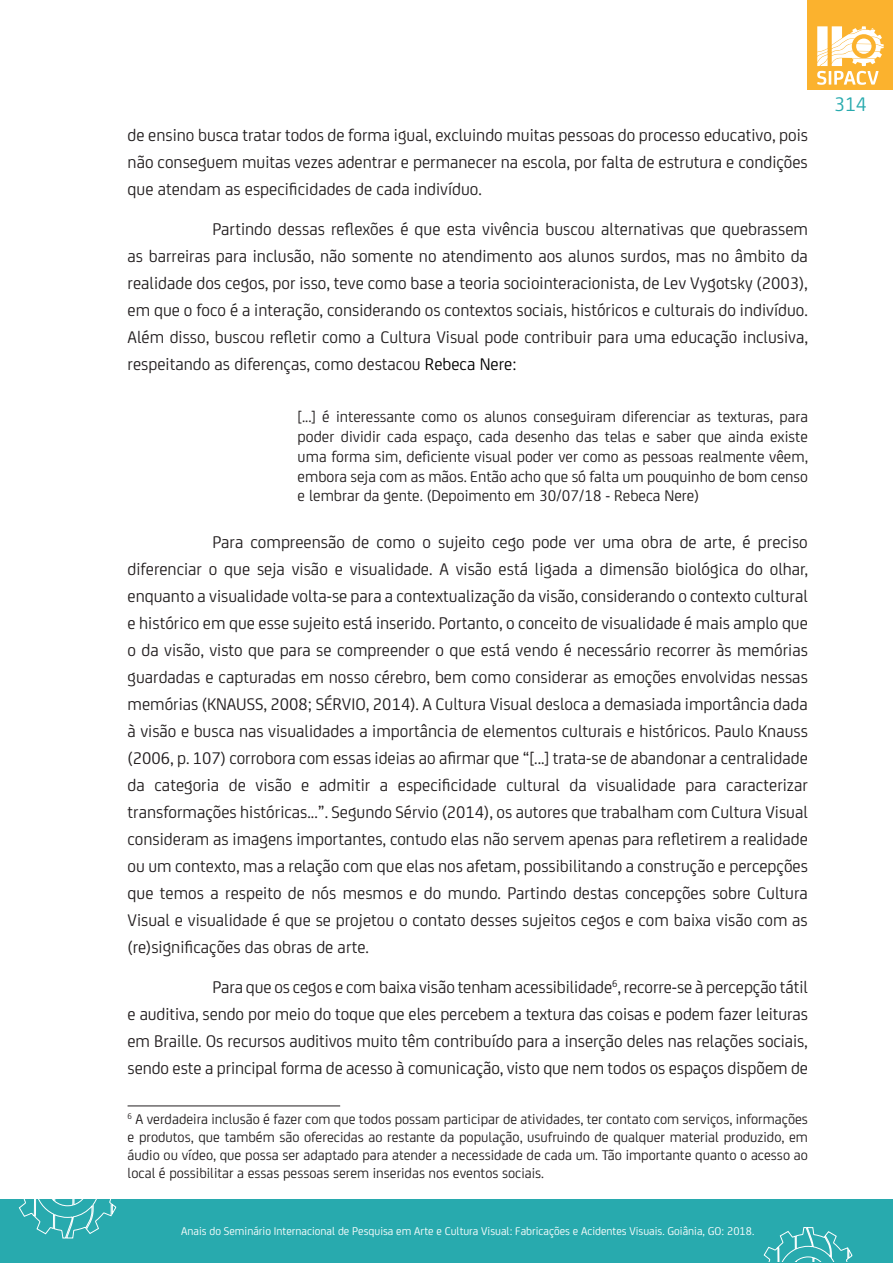
<style>
.page{position:relative;width:893px;height:1263px;background:#fff}
.page>*{position:absolute;margin:0;border:0;box-sizing:border-box;transform-origin:0 0}
.t1{font:21px "FS Joey";color:#28aaae}
.texto_corrido{font:18px/27px "FS Joey";color:#231f20;text-align:justify}
.citações{font:16.5px/19.8px "FS Joey";color:#231f20;text-align:justify}
.notas_de_rodapé{font:15px/18px "FS Joey";color:#231f20;text-align:justify}
.t2{font:12px "FS Joey";color:#fff}
.s1{color:#000}
</style>
<div class="page">
<div style="left:808px;top:0;width:85px;height:89px;background:#fbb22e"></div>
<svg style="left:817px;top:26px;width:67px;height:59px"></svg>
<div style="left:0;top:1199px;width:893px;height:64px;background:#28aaae"></div>
<svg style="left:18px;top:1199px;width:99px;height:40px"></svg>
<svg style="left:763px;top:1227px;width:90px;height:35px"></svg>
<hr style="left:128px;top:1105px;width:212px;height:1px;background:#231f20">
<p class="texto_corrido" style="left:128px;top:121px;width:682px">de ensino busca tratar todos de forma igual, excluindo muitas pessoas do processo educativo, pois não conseguem muitas vezes adentrar e permanecer na escola, por falta de estrutura e condições que atendam as especificidades de cada indivíduo.</p>
<p class="texto_corrido" style="left:128px;top:214px;width:682px;text-indent:85px">Partindo dessas reflexões é que esta vivência buscou alternativas que quebrassem as barreiras para inclusão, não somente no atendimento aos alunos surdos, mas no âmbito da realidade dos cegos, por isso, teve como base a teoria sociointeracionista, de Lev Vygotsky (2003), em que o foco é a interação, considerando os contextos sociais, históricos e culturais do indivíduo.<br>Além disso, buscou refletir como a Cultura Visual pode contribuir para uma educação inclusiva, respeitando as diferenças, como destacou <span class="s1">Rebeca Nere:</span></p>
<p class="citações" style="left:298px;top:406px;width:512px">[...] é interessante como os alunos conseguiram diferenciar as texturas, para poder dividir cada espaço, cada desenho das telas e saber que ainda existe uma forma sim, deficiente visual poder ver como as pessoas realmente vêem, embora seja com as mãos. Então acho que só falta um pouquinho de bom censo e lembrar da gente. (Depoimento em 30/07/18 - Rebeca Nere)</p>
<p class="texto_corrido" style="left:128px;top:528px;width:682px;text-indent:85px">Para compreensão de como o sujeito cego pode ver uma obra de arte, é preciso diferenciar o que seja visão e visualidade. A visão está ligada a dimensão biológica do olhar, enquanto a visualidade volta-se para a contextualização da visão, considerando o contexto cultural e histórico em que esse sujeito está inserido. Portanto, o conceito de visualidade é mais amplo que o da visão, visto que para se compreender o que está vendo é necessário recorrer às memórias guardadas e capturadas em nosso cérebro, bem como considerar as emoções envolvidas nessas memórias (KNAUSS, 2008; SÉRVIO, 2014). A Cultura Visual desloca a demasiada importância dada à visão e busca nas visualidades a importância de elementos culturais e históricos. Paulo Knauss (2006, p. 107) corrobora com essas ideias ao afirmar que “[...] trata-se de abandonar a centralidade da categoria de visão e admitir a especificidade cultural da visualidade para caracterizar transformações históricas...”. Segundo Sérvio (2014), os autores que trabalham com Cultura Visual consideram as imagens importantes, contudo elas não servem apenas para refletirem a realidade ou um contexto, mas a relação com que elas nos afetam, possibilitando a construção e percepções que temos a respeito de nós mesmos e do mundo. Partindo destas concepções sobre Cultura Visual e visualidade é que se projetou o contato desses sujeitos cegos e com baixa visão com as (re)significações das obras de arte.</p>
<p class="texto_corrido" style="left:128px;top:972px;width:682px;text-indent:85px">Para que os cegos e com baixa visão tenham acessibilidade<sup>6</sup>, recorre-se à percepção tátil e auditiva, sendo por meio do toque que eles percebem a textura das coisas e podem fazer leituras em Braille. Os recursos auditivos muito têm contribuído para a inserção deles nas relações sociais, sendo este a principal forma de acesso à comunicação, visto que nem todos os espaços dispõem de</p>
<p class="notas_de_rodapé" style="left:128px;top:1109px;width:682px"><sup>6</sup> A verdadeira inclusão é fazer com que todos possam participar de atividades, ter contato com serviços, informações e produtos, que também são oferecidas ao restante da população, usufruindo de qualquer material produzido, em áudio ou vídeo, que possa ser adaptado para atender a necessidade de cada um. Tão importante quanto o acesso ao local é possibilitar a essas pessoas serem inseridas nos eventos sociais.</p>
<p class="t2" style="left:181px;top:1223px;width:575px">Anais do Seminário Internacional de Pesquisa em Arte e Cultura Visual: Fabricações e Acidentes Visuais. Goiânia, GO: 2018.</p>
<p class="t1" style="left:834px;top:90px;width:34px">314</p>
</div>
